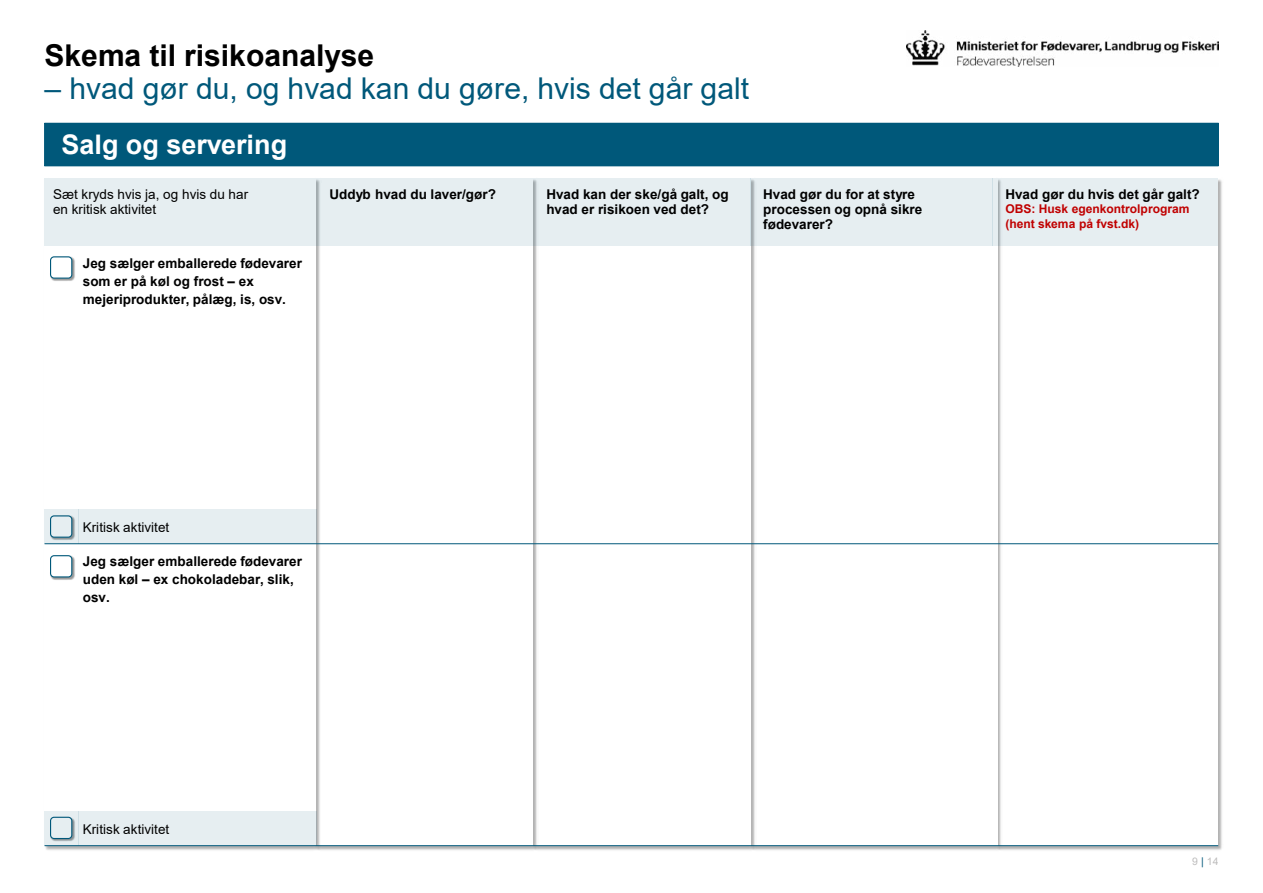
<style>
.page{position:relative;width:1263px;height:893px;background:#fff}
.page>*{position:absolute;margin:0;border:0;box-sizing:border-box;transform-origin:0 0}
.t1{font:30px "Arial";color:#00587a}
.t2{font:700 30px "Arial";color:#000}
.t3{font:700 27px "Arial";color:#fff}
.t4{font:700 13.5px/18px "Arial";color:#000}
.t5{font:13.5px/15.1px "Arial";letter-spacing:.005em;color:#000}
.t6{font:700 12px/15px "Arial";color:#c00000}
.t7{font:10.5px "Arial";color:#bdbcbc}
.s1{color:#00587a}
</style>
<div class="page">
<img style="left:906px;top:30px;width:312px;height:36px">
<img style="left:1003px;top:178px;width:219px;height:672px">
<div style="left:998px;top:179px;width:220px;height:667px;background:#fff"></div>
<img style="left:756px;top:178px;width:247px;height:672px">
<div style="left:751px;top:179px;width:246px;height:667px;background:#fff"></div>
<img style="left:539px;top:178px;width:217px;height:672px">
<div style="left:534px;top:179px;width:217px;height:667px;background:#fff"></div>
<img style="left:322px;top:178px;width:217px;height:672px">
<div style="left:316px;top:179px;width:217px;height:667px;background:#fff"></div>
<div style="left:45px;top:123px;width:1173px;height:43px;background:#00587a"></div>
<img style="left:44px;top:178px;width:278px;height:672px">
<div style="left:45px;top:179px;width:271px;height:667px;background:#fff"></div>
<img style="left:50px;top:256px;width:25px;height:25px">
<div style="left:50px;top:256px;width:22px;height:23px;background:#fff;border:1px solid #00587a;border-radius:4px"></div>
<img style="left:50px;top:555px;width:25px;height:25px">
<div style="left:50px;top:555px;width:22px;height:22px;background:#fff;border:1px solid #00587a;border-radius:4px"></div>
<div style="left:45px;top:179px;width:272px;height:67px;background:#e6eef1"></div>
<div style="left:317px;top:179px;width:217px;height:67px;background:#e6eef1"></div>
<div style="left:534px;top:179px;width:216px;height:67px;background:#e6eef1"></div>
<div style="left:750px;top:179px;width:243px;height:67px;background:#e6eef1"></div>
<div style="left:993px;top:179px;width:225px;height:67px;background:#e6eef1"></div>
<div style="left:45px;top:510px;width:34px;height:34px;background:#00587a;opacity:.1"></div>
<div style="left:79px;top:510px;width:238px;height:34px;background:#e6eef1"></div>
<div style="left:45px;top:812px;width:34px;height:34px;background:#00587a;opacity:.1"></div>
<div style="left:79px;top:812px;width:238px;height:34px;background:#e6eef1"></div>
<hr style="left:45px;top:543px;width:1173px;height:1px;background:#00587a">
<hr style="left:45px;top:845px;width:1173px;height:1px;background:#00587a">
<h1 class="t2" style="left:45px;top:34px;width:331px">Skema til risikoanalyse</h1>
<h1 class="t1" style="left:45px;top:67px;width:706px">– hvad gør du, og hvad kan du gøre, hvis det går galt</h1>
<h2 class="t3" style="left:62px;top:126px;width:227px">Salg og servering</h2>
<p class="t5" style="left:53px;top:187px;width:197px">Sæt kryds hvis ja, og hvis du har en kritisk aktivitet</p>
<p class="t4" style="left:329px;top:185px;width:168px">Uddyb hvad du laver/gør?</p>
<p class="t4" style="left:546px;top:187px;width:184px;line-height:15.1px">Hvad kan der ske/gå galt, og hvad er risikoen ved det?</p>
<p class="t4" style="left:763px;top:187px;width:161px;line-height:15px">Hvad gør du for at styre processen og opnå sikre fødevarer?</p>
<p class="t4" style="left:1005px;top:185px;width:196px">Hvad gør du hvis det går galt?</p>
<p class="t6" style="left:1005px;top:202px;width:186px">OBS: Husk egenkontrolprogram (hent skema på fvst.dk)</p>
<p class="t4" style="left:83px;top:254px;width:221px">Jeg sælger emballerede fødevarer som er på køl og frost – ex mejeriprodukter, pålæg, is, osv.</p>
<p class="t5" style="left:83px;top:520px;width:88px">Kritisk aktivitet</p>
<p class="t4" style="left:83px;top:552px;width:221px">Jeg sælger emballerede fødevarer uden køl – ex chokoladebar, slik, osv.</p>
<p class="t5" style="left:83px;top:821px;width:88px">Kritisk aktivitet</p>
<p class="t7" style="left:1192px;top:854px;width:28px">9 <span class="s1">|</span> 14</p>
</div>
